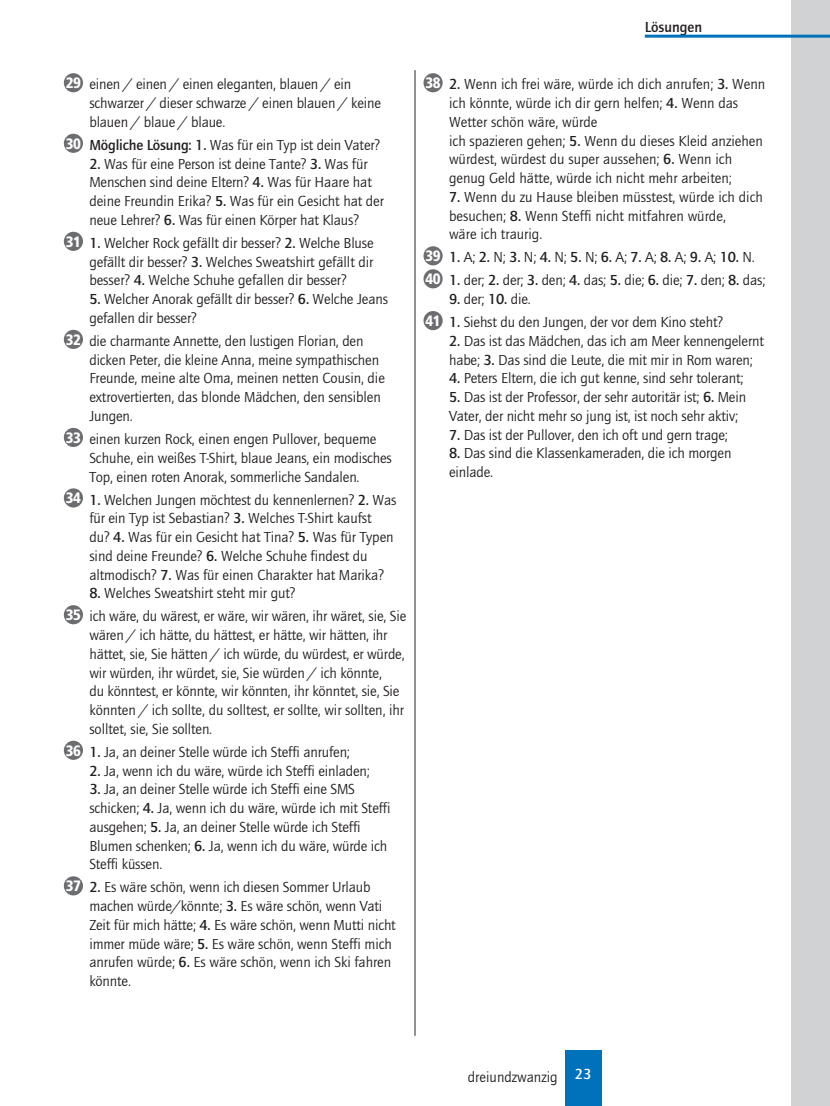
<style>
.page{position:relative;width:830px;height:1106px;background:#fff}
.page>*{position:absolute;margin:0;border:0;box-sizing:border-box;transform-origin:0 0}
.t1{font:15px/18.8px "Quay Itc T";letter-spacing:-.01em;color:#231f20}
.t2{font:700 15px "Quay Itc T";color:#231f20}
.t3{font:700 15px "Quay Itc T";color:#fff}
.s1{font-family:"Frutiger";font-weight:900;font-stretch:condensed;color:#fff}
.s2{font-weight:700}
</style>
<div class="page">
<div style="left:791px;top:0;width:38px;height:1106px;background:#d1d2d4"></div>
<hr style="left:414px;top:70px;width:1px;height:965px;background:#6c6d70">
<div style="left:564px;top:1050px;width:37px;height:56px;background:#0072bc"></div>
<hr style="left:644px;top:35px;width:185px;height:3px;background:#0072bc">
<div style="left:64px;top:73px;width:19px;height:19px;background:#6c6d70;border-radius:50%"></div>
<div style="left:64px;top:134px;width:19px;height:19px;background:#6c6d70;border-radius:50%"></div>
<div style="left:64px;top:232px;width:19px;height:19px;background:#6c6d70;border-radius:50%"></div>
<div style="left:64px;top:330px;width:19px;height:19px;background:#6c6d70;border-radius:50%"></div>
<div style="left:64px;top:428px;width:19px;height:19px;background:#6c6d70;border-radius:50%"></div>
<div style="left:64px;top:488px;width:19px;height:19px;background:#6c6d70;border-radius:50%"></div>
<div style="left:64px;top:605px;width:19px;height:19px;background:#6c6d70;border-radius:50%"></div>
<div style="left:64px;top:740px;width:19px;height:20px;background:#6c6d70;border-radius:50%"></div>
<div style="left:64px;top:876px;width:19px;height:19px;background:#6c6d70;border-radius:50%"></div>
<div style="left:423px;top:73px;width:19px;height:19px;background:#6c6d70;border-radius:50%"></div>
<div style="left:423px;top:246px;width:19px;height:19px;background:#6c6d70;border-radius:50%"></div>
<div style="left:423px;top:269px;width:19px;height:19px;background:#6c6d70;border-radius:50%"></div>
<div style="left:423px;top:311px;width:19px;height:19px;background:#6c6d70;border-radius:50%"></div>
<p class="t1" style="left:89px;top:75px;width:293px;text-indent:-23px"><span class="s1">29</span> einen / einen / einen eleganten, blauen / ein schwarzer / dieser schwarze / einen blauen / keine blauen / blaue / blaue.</p>
<p class="t1" style="left:66px;top:135px;width:315px"><span class="s1">30</span> <span class="s2">Mögliche Lösung: 1.</span> Was für ein Typ ist dein Vater?</p>
<p class="t1" style="left:89px;top:154px;width:296px"><span class="s2">2.</span> Was für eine Person ist deine Tante? <span class="s2">3.</span> Was für Menschen sind deine Eltern? <span class="s2">4.</span> Was für Haare hat deine Freundin Erika? <span class="s2">5.</span> Was für ein Gesicht hat der neue Lehrer? <span class="s2">6.</span> Was für einen Körper hat Klaus?</p>
<p class="t1" style="left:89px;top:233px;width:286px;text-align:justify;text-indent:-23px"><span class="s1">31</span> <span class="s2">1.</span> Welcher Rock gefällt dir besser? <span class="s2">2.</span> Welche Bluse gefällt dir besser? <span class="s2">3.</span> Welches Sweatshirt gefällt dir besser? <span class="s2">4.</span> Welche Schuhe gefallen dir besser?</p>
<p class="t1" style="left:89px;top:289px;width:300px"><span class="s2">5.</span> Welcher Anorak gefällt dir besser? <span class="s2">6.</span> Welche Jeans gefallen dir besser?</p>
<p class="t1" style="left:89px;top:331px;width:297px;text-indent:-23px"><span class="s1">32</span> die charmante Annette, den lustigen Florian, den dicken Peter, die kleine Anna, meine sympathischen Freunde, meine alte Oma, meinen netten Cousin, die extrovertierten, das blonde Mädchen, den sensiblen Jungen.</p>
<p class="t1" style="left:89px;top:429px;width:304px;text-indent:-23px"><span class="s1">33</span> einen kurzen Rock, einen engen Pullover, bequeme<br>Schuhe, ein weißes T-Shirt, blaue Jeans, ein modisches<br>Top, einen roten Anorak, sommerliche Sandalen.</p>
<p class="t1" style="left:89px;top:490px;width:308px;text-indent:-23px"><span class="s1">34</span> <span class="s2">1.</span> Welchen Jungen möchtest du kennenlernen? <span class="s2">2.</span> Was für ein Typ ist Sebastian? <span class="s2">3.</span> Welches T-Shirt kaufst<br>du? <span class="s2">4.</span> Was für ein Gesicht hat Tina? <span class="s2">5.</span> Was für Typen sind deine Freunde? <span class="s2">6.</span> Welche Schuhe findest du altmodisch? <span class="s2">7.</span> Was für einen Charakter hat Marika?</p>
<p class="t1" style="left:66px;top:581px;width:341px;line-height:23px;text-indent:23px"><span class="s2">8.</span> Welches Sweatshirt steht mir gut?<br><span class="s1">35</span> ich wäre, du wärest, er wäre, wir wären, ihr wäret, sie, Sie</p>
<p class="t1" style="left:89px;top:625px;width:316px">wären / ich hätte, du hättest, er hätte, wir hätten, ihr hättet, sie, Sie hätten / ich würde, du würdest, er würde, wir würden, ihr würdet, sie, Sie würden / ich könnte,<br>du könntest, er könnte, wir könnten, ihr könntet, sie, Sie könnten / ich sollte, du solltest, er sollte, wir sollten, ihr solltet, sie, Sie sollten.</p>
<p class="t1" style="left:66px;top:742px;width:285px"><span class="s1">36</span> <span class="s2">1.</span> Ja, an deiner Stelle würde ich Steffi anrufen;</p>
<p class="t1" style="left:89px;top:761px;width:282px"><span class="s2">2.</span> Ja, wenn ich du wäre, würde ich Steffi einladen;</p>
<p class="t1" style="left:89px;top:779px;width:302px"><span class="s2">3.</span> Ja, an deiner Stelle würde ich Steffi eine SMS schicken; <span class="s2">4.</span> Ja, wenn ich du wäre, würde ich mit Steffi ausgehen; <span class="s2">5.</span> Ja, an deiner Stelle würde ich Steffi Blumen schenken; <span class="s2">6.</span> Ja, wenn ich du wäre, würde ich Steffi küssen.</p>
<p class="t1" style="left:89px;top:877px;width:308px;text-indent:-23px"><span class="s1">37</span> <span class="s2">2.</span> Es wäre schön, wenn ich diesen Sommer Urlaub machen würde/könnte; <span class="s2">3.</span> Es wäre schön, wenn Vati Zeit für mich hätte; <span class="s2">4.</span> Es wäre schön, wenn Mutti nicht immer müde wäre; <span class="s2">5.</span> Es wäre schön, wenn Steffi mich anrufen würde; <span class="s2">6.</span> Es wäre schön, wenn ich Ski fahren könnte.</p>
<p class="t2" style="left:644px;top:18px;width:59px">Lösungen</p>
<p class="t1" style="left:449px;top:75px;width:318px;text-indent:-23px"><span class="s1">38</span> <span class="s2">2.</span> Wenn ich frei wäre, würde ich dich anrufen; <span class="s2">3.</span> Wenn ich könnte, würde ich dir gern helfen; <span class="s2">4.</span> Wenn das Wetter schön wäre, würde<br>ich spazieren gehen; <span class="s2">5.</span> Wenn du dieses Kleid anziehen würdest, würdest du super aussehen; <span class="s2">6.</span> Wenn ich genug Geld hätte, würde ich nicht mehr arbeiten;</p>
<p class="t1" style="left:449px;top:187px;width:315px"><span class="s2">7.</span> Wenn du zu Hause bleiben müsstest, würde ich dich besuchen; <span class="s2">8.</span> Wenn Steffi nicht mitfahren würde,<br>wäre ich traurig.</p>
<p class="t1" style="left:425px;top:246px;width:341px;line-height:23px"><span class="s1">39</span> <span class="s2">1.</span> A; <span class="s2">2.</span> N; <span class="s2">3.</span> N; <span class="s2">4.</span> N; <span class="s2">5.</span> N; <span class="s2">6.</span> A; <span class="s2">7.</span> A; <span class="s2">8.</span> A; <span class="s2">9.</span> A; <span class="s2">10.</span> N.<br><span class="s1">40</span> <span class="s2">1.</span> der; <span class="s2">2.</span> der; <span class="s2">3.</span> den; <span class="s2">4.</span> das; <span class="s2">5.</span> die; <span class="s2">6.</span> die; <span class="s2">7.</span> den; <span class="s2">8.</span> das;</p>
<p class="t1" style="left:425px;top:287px;width:299px;line-height:23px;text-indent:23px"><span class="s2">9.</span> der; <span class="s2">10.</span> die.<br><span class="s1">41</span> <span class="s2">1.</span> Siehst du den Jungen, der vor dem Kino steht?</p>
<p class="t1" style="left:449px;top:331px;width:316px"><span class="s2">2.</span> Das ist das Mädchen, das ich am Meer kennengelernt habe; <span class="s2">3.</span> Das sind die Leute, die mit mir in Rom waren;</p>
<p class="t1" style="left:449px;top:369px;width:295px"><span class="s2">4.</span> Peters Eltern, die ich gut kenne, sind sehr tolerant;</p>
<p class="t1" style="left:449px;top:387px;width:298px"><span class="s2">5.</span> Das ist der Professor, der sehr autoritär ist; <span class="s2">6.</span> Mein<br>Vater, der nicht mehr so jung ist, ist noch sehr aktiv;</p>
<p class="t1" style="left:449px;top:425px;width:280px"><span class="s2">7.</span> Das ist der Pullover, den ich oft und gern trage;</p>
<p class="t1" style="left:449px;top:444px;width:284px"><span class="s2">8.</span> Das sind die Klassenkameraden, die ich morgen einlade.</p>
<p class="t1" style="left:467px;top:1066px;width:91px">dreiundzwanzig</p>
<p class="t3" style="left:574px;top:1065px;width:18px">23</p>
</div>
